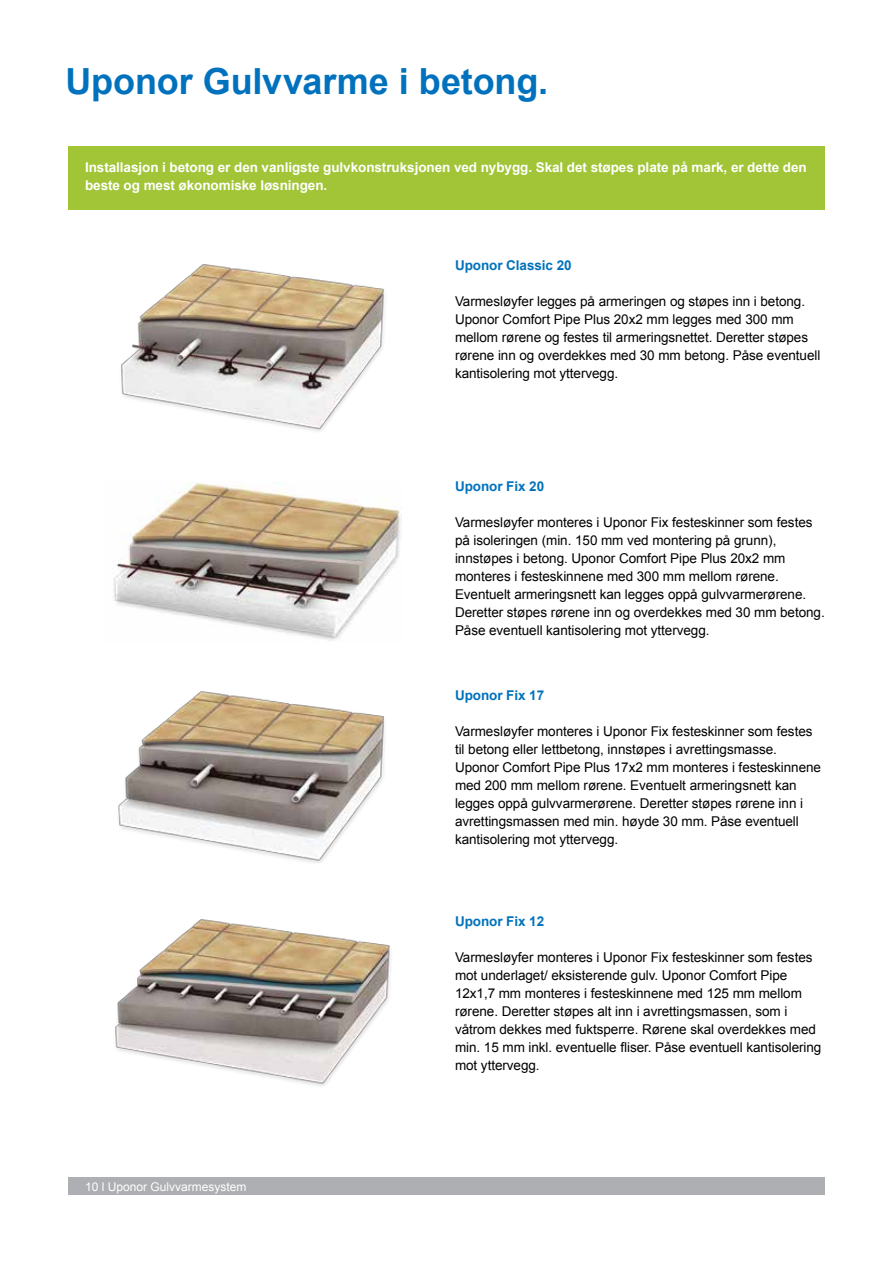
<style>
.page{position:relative;width:893px;height:1263px;background:#fff}
.page>*{position:absolute;margin:0;border:0;box-sizing:border-box;transform-origin:0 0}
.t1{font:700 36px "Arial";letter-spacing:-.005em;color:#0072bd}
.t2{font:13.5px/18px "Arial";letter-spacing:-.005em;color:#000}
.t3{font:700 13.5px/18px "Arial";letter-spacing:-.005em;color:#fff}
.t4{font:700 13.5px "Arial";letter-spacing:-.005em;color:#0072bd}
.t5{font:12px "Arial";color:#fff}
</style>
<div class="page">
<div style="left:68px;top:1178px;width:757px;height:17px;background:#aeafb2"></div>
<img style="left:121px;top:264px;width:263px;height:168px">
<img style="left:113px;top:482px;width:289px;height:159px">
<img style="left:118px;top:691px;width:267px;height:172px">
<img style="left:115px;top:919px;width:276px;height:167px">
<div style="left:68px;top:146px;width:757px;height:63px;background:#a1c536"></div>
<h1 class="t1" style="left:66px;top:58px;width:484px">Uponor Gulvvarme i betong.</h1>
<p class="t3" style="left:85px;top:159px;width:723px">Installasjon i betong er den vanligste gulvkonstruksjonen ved nybygg. Skal det støpes plate på mark, er dette den beste og mest økonomiske løsningen.</p>
<p class="t4" style="left:455px;top:257px;width:118px">Uponor Classic 20</p>
<p class="t2" style="left:455px;top:293px;width:367px">Varmesløyfer legges på armeringen og støpes inn i betong.<br>Uponor Comfort Pipe Plus 20x2 mm legges med 300 mm mellom rørene og festes til armeringsnettet. Deretter støpes rørene inn og overdekkes med 30 mm betong. Påse eventuell kantisolering mot yttervegg.</p>
<p class="t4" style="left:455px;top:478px;width:91px">Uponor Fix 20</p>
<p class="t2" style="left:455px;top:514px;width:371px">Varmesløyfer monteres i Uponor Fix festeskinner som festes på isoleringen (min. 150 mm ved montering på grunn), innstøpes i betong. Uponor Comfort Pipe Plus 20x2 mm monteres i festeskinnene med 300 mm mellom rørene.<br>Eventuelt armeringsnett kan legges oppå gulvvarmerørene.<br>Deretter støpes rørene inn og overdekkes med 30 mm betong.<br>Påse eventuell kantisolering mot yttervegg.</p>
<p class="t4" style="left:455px;top:686px;width:91px">Uponor Fix 17</p>
<p class="t2" style="left:455px;top:722px;width:368px">Varmesløyfer monteres i Uponor Fix festeskinner som festes til betong eller lettbetong, innstøpes i avrettingsmasse.<br>Uponor Comfort Pipe Plus 17x2 mm monteres i festeskinnene med 200 mm mellom rørene. Eventuelt armeringsnett kan legges oppå gulvvarmerørene. Deretter støpes rørene inn i avrettingsmassen med min. høyde 30 mm. Påse eventuell kantisolering mot yttervegg.</p>
<p class="t5" style="left:85px;top:1179px;width:163px">10 l Uponor Gulvvarmesystem</p>
<p class="t4" style="left:455px;top:912px;width:91px">Uponor Fix 12</p>
<p class="t2" style="left:455px;top:949px;width:368px">Varmesløyfer monteres i Uponor Fix festeskinner som festes mot underlaget/ eksisterende gulv. Uponor Comfort Pipe 12x1,7 mm monteres i festeskinnene med 125 mm mellom rørene. Deretter støpes alt inn i avrettingsmassen, som i våtrom dekkes med fuktsperre. Rørene skal overdekkes med min. 15 mm inkl. eventuelle fliser. Påse eventuell kantisolering mot yttervegg.</p>
</div>
